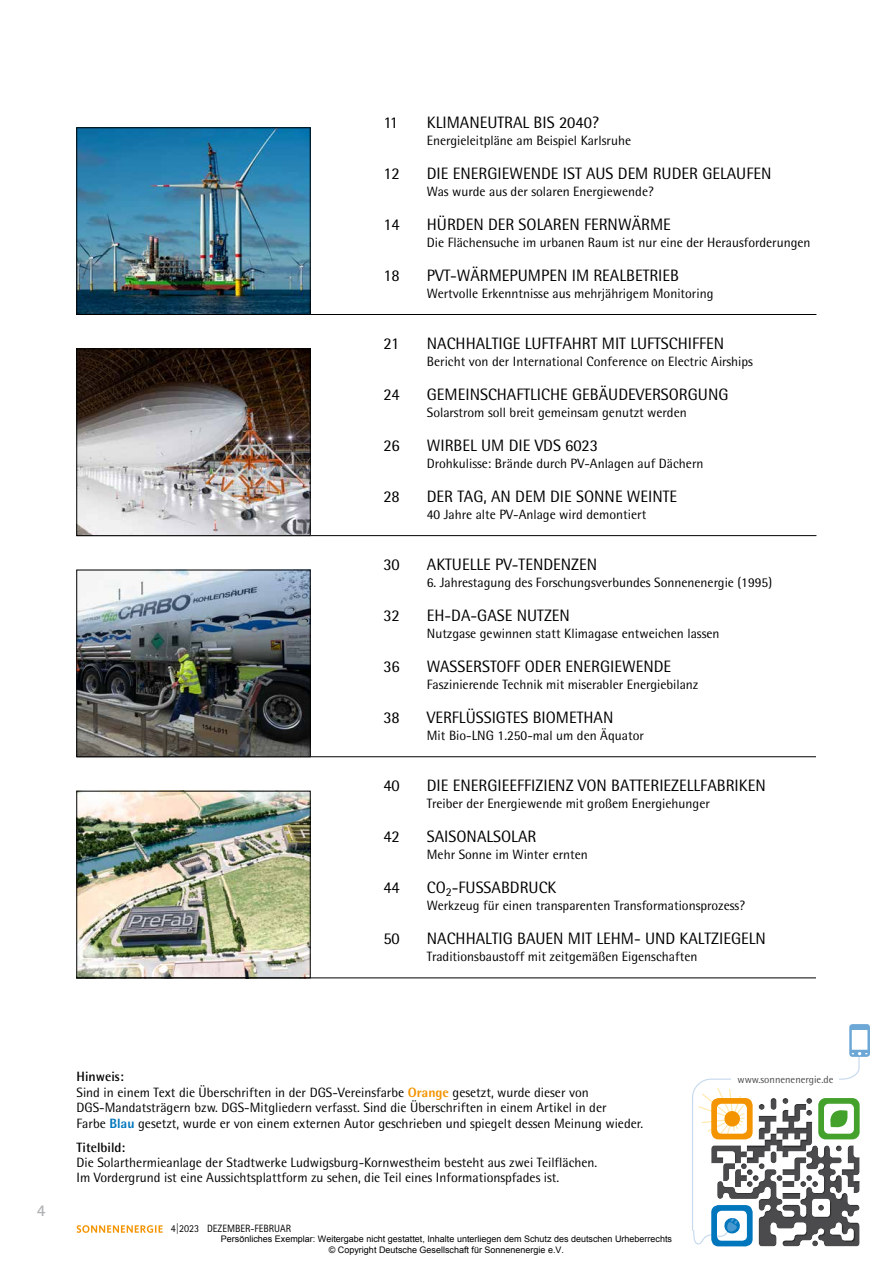
<style>
.page{position:relative;width:893px;height:1263px;background:#fff}
.page>*{position:absolute;margin:0;border:0;box-sizing:border-box;transform-origin:0 0}
.t1{font:16.5px "Rotis Semi Sans Std";color:#000}
.t2{font:700 16.5px "Rotis Semi Sans Std";color:#b1b3b4}
.t3{font:13.5px/15.5px "Rotis Semi Sans Std";color:#000}
.t4{font:700 13.5px "Rotis Semi Sans Std";color:#000}
.t5{font:10.65px "Rotis Sans Serif Std";color:#000;scale:.95 1}
.t6{font:10.5px "Rotis Semi Sans Std";color:#4b4b4d}
.t7{font:9px/10.8px "Arial";color:#000;text-align:center}
.s1{font-weight:700}
.s2{font-weight:800;color:#f39400}
.s3{font-weight:800;color:#0076bd}
</style>
<div class="page">
<svg style="left:77px;top:1225px;width:86px;height:8px"></svg>
<div style="left:810px;top:1238px;width:9px;height:9px;background:#000;opacity:.5"></div>
<svg style="left:692px;top:1024px;width:178px;height:222px"></svg>
<img style="left:79px;top:793px;width:229px;height:183px">
<div style="left:77px;top:791px;width:233px;height:187px;border:1px solid #000"></div>
<hr style="left:77px;top:756px;width:739px;height:1px;background:#000">
<hr style="left:77px;top:978px;width:739px;height:1px;background:#000">
<img style="left:79px;top:572px;width:229px;height:183px">
<div style="left:77px;top:570px;width:233px;height:187px;border:1px solid #000"></div>
<hr style="left:170px;top:314px;width:646px;height:1px;background:#000">
<hr style="left:77px;top:535px;width:739px;height:1px;background:#000">
<img style="left:79px;top:351px;width:229px;height:183px">
<div style="left:77px;top:349px;width:233px;height:187px;border:1px solid #000"></div>
<img style="left:79px;top:130px;width:229px;height:183px">
<p class="t1" style="left:383px;top:112px;width:16px">11</p>
<p class="t1" style="left:427px;top:112px;width:173px">KLIMANEUTRAL BIS 2040?</p>
<p class="t3" style="left:427px;top:132px;width:206px">Energieleitpläne am Beispiel Karlsruhe</p>
<p class="t1" style="left:383px;top:163px;width:18px">12</p>
<p class="t1" style="left:427px;top:163px;width:346px">DIE ENERGIEWENDE IST AUS DEM RUDER GELAUFEN</p>
<p class="t3" style="left:427px;top:183px;width:228px">Was wurde aus der solaren Energiewende?</p>
<p class="t1" style="left:383px;top:214px;width:18px">14</p>
<p class="t1" style="left:427px;top:214px;width:245px">HÜRDEN DER SOLAREN FERNWÄRME</p>
<p class="t3" style="left:427px;top:234px;width:385px">Die Flächensuche im urbanen Raum ist nur eine der Herausforderungen</p>
<p class="t1" style="left:383px;top:265px;width:18px">18</p>
<p class="t1" style="left:427px;top:265px;width:254px">PVT-WÄRMEPUMPEN IM REALBETRIEB</p>
<p class="t3" style="left:427px;top:285px;width:288px">Wertvolle Erkenntnisse aus mehrjährigem Monitoring</p>
<p class="t1" style="left:383px;top:333px;width:17px">21</p>
<p class="t1" style="left:427px;top:333px;width:299px">NACHHALTIGE LUFTFAHRT MIT LUFTSCHIFFEN</p>
<p class="t3" style="left:427px;top:353px;width:328px">Bericht von der International Conference on Electric Airships</p>
<p class="t1" style="left:383px;top:384px;width:18px">24</p>
<p class="t1" style="left:427px;top:384px;width:303px">GEMEINSCHAFTLICHE GEBÄUDEVERSORGUNG</p>
<p class="t3" style="left:427px;top:404px;width:261px">Solarstrom soll breit gemeinsam genutzt werden</p>
<p class="t1" style="left:383px;top:435px;width:18px">26</p>
<p class="t1" style="left:427px;top:435px;width:173px">WIRBEL UM DIE VDS 6023</p>
<p class="t3" style="left:427px;top:455px;width:278px">Drohkulisse: Brände durch PV-Anlagen auf Dächern</p>
<p class="t1" style="left:383px;top:486px;width:18px">28</p>
<p class="t1" style="left:427px;top:486px;width:252px">DER TAG, AN DEM DIE SONNE WEINTE</p>
<p class="t3" style="left:427px;top:506px;width:221px">40 Jahre alte PV-Anlage wird demontiert</p>
<p class="t1" style="left:383px;top:554px;width:18px">30</p>
<p class="t1" style="left:427px;top:554px;width:172px">AKTUELLE PV-TENDENZEN</p>
<p class="t3" style="left:427px;top:574px;width:347px">6. Jahrestagung des Forschungsverbundes Sonnenenergie (1995)</p>
<p class="t1" style="left:383px;top:605px;width:18px">32</p>
<p class="t1" style="left:427px;top:605px;width:145px">EH-DA-GASE NUTZEN</p>
<p class="t3" style="left:427px;top:625px;width:294px">Nutzgase gewinnen statt Klimagase entweichen lassen</p>
<p class="t1" style="left:383px;top:656px;width:18px">36</p>
<p class="t1" style="left:427px;top:656px;width:246px">WASSERSTOFF ODER ENERGIEWENDE</p>
<p class="t3" style="left:427px;top:676px;width:273px">Faszinierende Technik mit miserabler Energiebilanz</p>
<p class="t1" style="left:383px;top:708px;width:18px">38</p>
<p class="t1" style="left:427px;top:708px;width:188px">VERFLÜSSIGTES BIOMETHAN</p>
<p class="t3" style="left:427px;top:727px;width:219px">Mit Bio-LNG 1.250-mal um den Äquator</p>
<p class="t1" style="left:383px;top:776px;width:18px">40</p>
<p class="t1" style="left:427px;top:776px;width:340px">DIE ENERGIEEFFIZIENZ VON BATTERIEZELLFABRIKEN</p>
<p class="t3" style="left:427px;top:795px;width:285px">Treiber der Energiewende mit großem Energiehunger</p>
<p class="t1" style="left:383px;top:827px;width:18px">42</p>
<p class="t1" style="left:427px;top:827px;width:111px">SAISONALSOLAR</p>
<p class="t3" style="left:427px;top:846px;width:163px">Mehr Sonne im Winter ernten</p>
<p class="t1" style="left:383px;top:878px;width:18px">44</p>
<p class="t1" style="left:427px;top:878px;width:131px">CO<sub>2</sub>-FUSSABDRUCK</p>
<p class="t3" style="left:427px;top:898px;width:319px">Werkzeug für einen transparenten Transformationsprozess?</p>
<p class="t1" style="left:383px;top:929px;width:18px">50</p>
<p class="t1" style="left:427px;top:929px;width:340px">NACHHALTIG BAUEN MIT LEHM- UND KALTZIEGELN</p>
<p class="t3" style="left:427px;top:949px;width:272px">Traditionsbaustoff mit zeitgemäßen Eigenschaften</p>
<p class="t2" style="left:37px;top:1200px;width:10px">4</p>
<p class="t3" style="left:77px;top:1069px;width:568px"><span class="s1">Hinweis:<br></span>Sind in einem Text die Überschriften in der DGS-Vereinsfarbe <span class="s2">Orange</span> gesetzt, wurde dieser von DGS-Mandatsträgern bzw. DGS-Mitgliedern verfasst. Sind die Überschriften in einem Artikel in der<br>Farbe <span class="s3">Blau</span> gesetzt, wurde er von einem externen Autor geschrieben und spiegelt dessen Meinung wieder.</p>
<p class="t4" style="left:77px;top:1138px;width:50px">Titelbild:</p>
<p class="t3" style="left:77px;top:1154px;width:522px">Die Solarthermieanlage der Stadtwerke Ludwigsburg-Kornwestheim besteht aus zwei Teilflächen.<br>Im Vordergrund ist eine Aussichtsplattform zu sehen, die Teil eines Informationspfades ist.</p>
<p class="t5" style="left:171px;top:1222px;width:126px">4|2023 DEZEMBER-FEBRUAR</p>
<p class="t7" style="left:221px;top:1233px;width:453px">Persönliches Exemplar: Weitergabe nicht gestattet, Inhalte unterliegen dem Schutz des deutschen Urheberrechts © Copyright Deutsche Gesellschaft für Sonnenenergie e.V.</p>
<p class="t6" style="left:737px;top:1073px;width:97px">www.sonnenenergie.de</p>
</div>
